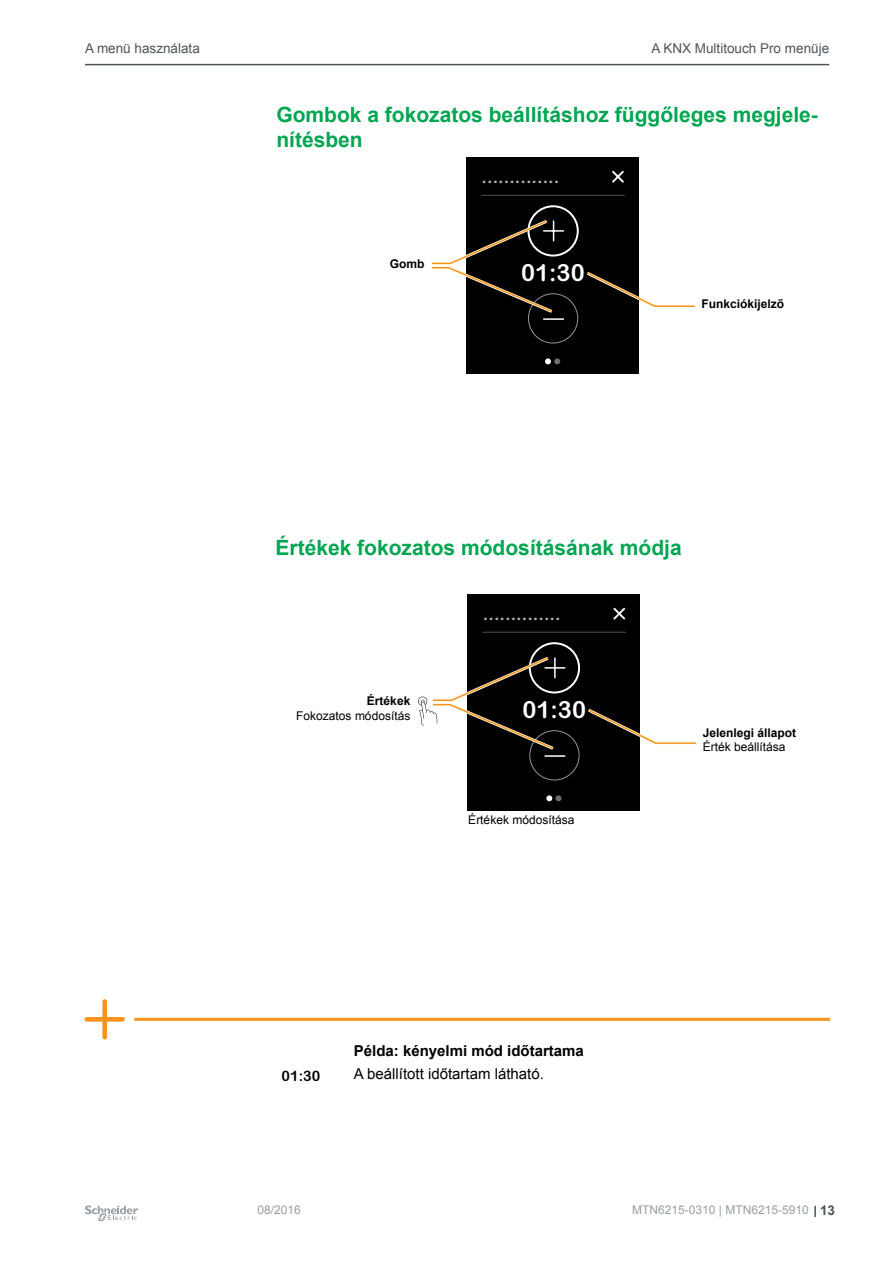
<style>
.page{position:relative;width:893px;height:1263px;background:#fff}
.page>*{position:absolute;margin:0;border:0;box-sizing:border-box;transform-origin:0 0}
.t1{font:23.7px "Arial Rounded MT Bold";color:#fff}
.t2{font:700 21px/25.2px "Arial";color:#00a651}
.t3{font:17.7px "Arial Rounded MT Bold";color:#b7b7b7}
.t4{font:15px "Arial";color:#000}
.t5{font:700 15px "Arial";color:#000}
.t6{font:14.4px "Arial Rounded MT Bold";color:#000}
.t7{font:13.5px "Arial";color:#4d555b}
.t8{font:12px "Arial";color:#000}
.t9{font:700 12px "Arial";color:#000}
.t10{font:12px "Arial";color:#979fa4}
.s1{font-weight:700;font-size:13.5px;color:#4d555b}
</style>
<div class="page">
<svg style="left:85px;top:1205px;width:53px;height:17px"></svg>
<hr style="left:85px;top:64px;width:744px;height:1px;background:#4d555b">
<svg style="left:814px;top:1206px;width:2px;height:10px"></svg>
<div style="left:466px;top:157px;width:172px;height:217px;background:#000"></div>
<svg style="left:545px;top:358px;width:15px;height:6px"></svg>
<hr style="left:482px;top:195px;width:143px;height:1px;background:#4e4e4e">
<svg style="left:612px;top:170px;width:12px;height:13px"></svg>
<div style="left:527px;top:205px;width:52px;height:52px;border:2px solid #fff;border-radius:50%"></div>
<div style="left:528px;top:293px;width:50px;height:51px;border:1px solid #939598;border-radius:50%"></div>
<div style="left:467px;top:594px;width:173px;height:217px;background:#000"></div>
<svg style="left:546px;top:795px;width:15px;height:6px"></svg>
<hr style="left:483px;top:632px;width:143px;height:1px;background:#4e4e4e">
<svg style="left:613px;top:607px;width:13px;height:13px"></svg>
<div style="left:529px;top:642px;width:51px;height:51px;border:2px solid #fff;border-radius:50%"></div>
<hr style="left:545px;top:667px;width:20px;height:2px;background:#fff">
<div style="left:529px;top:730px;width:51px;height:50px;border:1px solid #939598;border-radius:50%"></div>
<hr style="left:545px;top:755px;width:20px;height:2px;background:#fff">
<svg style="left:586px;top:269px;width:109px;height:40px"></svg>
<svg style="left:431px;top:217px;width:132px;height:103px"></svg>
<svg style="left:588px;top:708px;width:108px;height:37px"></svg>
<svg style="left:418px;top:654px;width:139px;height:98px"></svg>
<hr style="left:134px;top:1018px;width:696px;height:3px;background:#f7941e">
<svg style="left:85px;top:999px;width:40px;height:40px"></svg>
<p class="t7" style="left:85px;top:40px;width:116px">A menü használata</p>
<p class="t7" style="left:651px;top:40px;width:179px">A KNX Multitouch Pro menüje</p>
<p class="t2" style="left:276px;top:103px;width:543px">Gombok a fokozatos beállításhoz függőleges megjele&shy;nítésben</p>
<p class="t9" style="left:390px;top:256px;width:36px">Gomb</p>
<p class="t3" style="left:482px;top:166px;width:79px">..............</p>
<p class="t1" style="left:521px;top:259px;width:65px">01:30</p>
<p class="t9" style="left:701px;top:296px;width:84px">Funkciókijelző</p>
<p class="t2" style="left:276px;top:536px;width:408px">Értékek fokozatos módosításának módja</p>
<p class="t3" style="left:483px;top:603px;width:79px">..............</p>
<p class="t9" style="left:367px;top:693px;width:45px">Értékek</p>
<p class="t8" style="left:296px;top:707px;width:116px">Fokozatos módosítás</p>
<p class="t1" style="left:522px;top:696px;width:65px">01:30</p>
<p class="t8" style="left:468px;top:812px;width:108px">Értékek módosítása</p>
<p class="t9" style="left:703px;top:724px;width:95px">Jelenlegi állapot</p>
<p class="t8" style="left:703px;top:739px;width:84px">Érték beállítása</p>
<p class="t5" style="left:354px;top:1041px;width:232px">Példa: kényelmi mód időtartama</p>
<p class="t6" style="left:282px;top:1067px;width:40px">01:30</p>
<p class="t4" style="left:354px;top:1064px;width:192px">A beállított időtartam látható.</p>
<p class="t10" style="left:258px;top:1202px;width:45px">08/2016</p>
<p class="t10" style="left:632px;top:1202px;width:204px">MTN6215-0310 | MTN6215-5910 <span class="s1">13</span></p>
</div>
